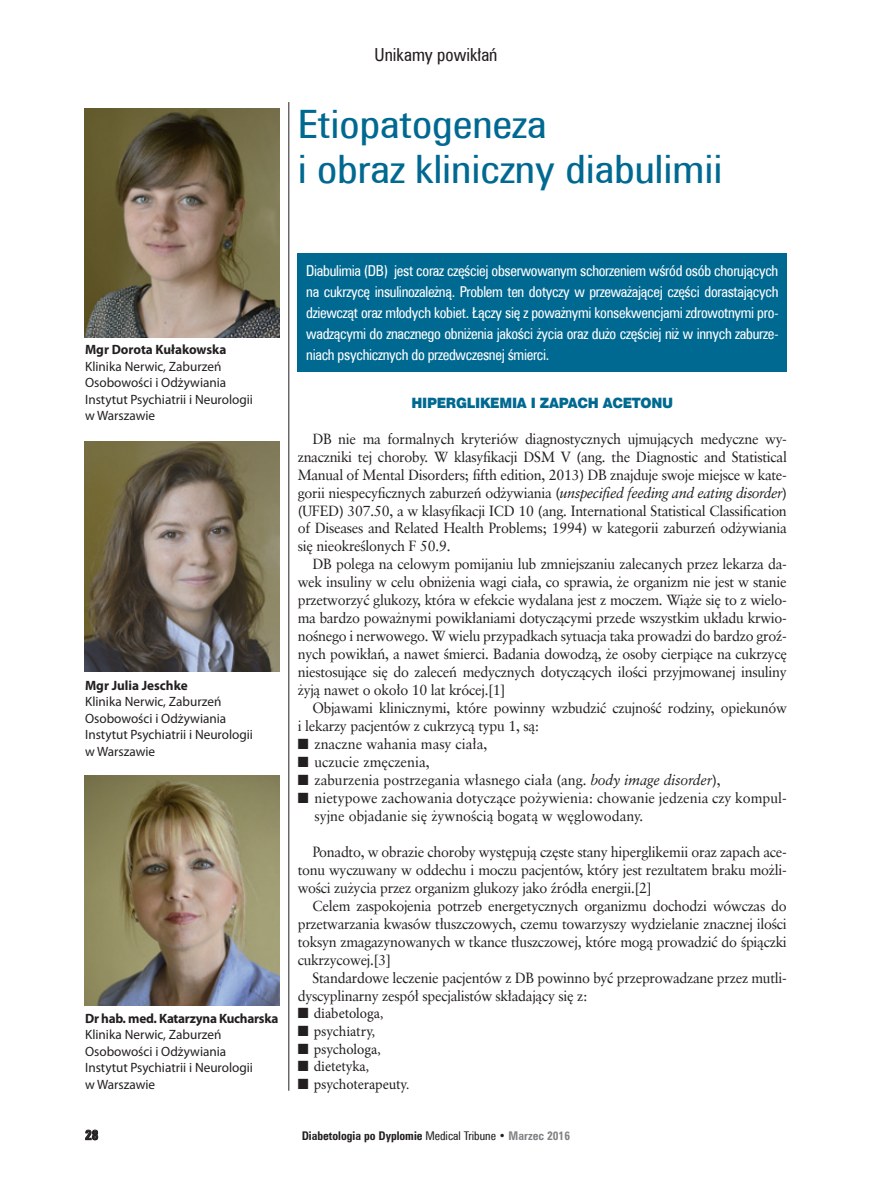
<style>
.page{position:relative;width:872px;height:1191px;background:#fff}
.page>*{position:absolute;margin:0;border:0;box-sizing:border-box;transform-origin:0 0}
.t1{font:39.15px/45px "Zurich Cn EU";color:#006991;scale:1.11 1}
.t2{font:18px "Zurich Cn EU";color:#231f20}
.t3{font:15px/21px "Zurich Cn EU";letter-spacing:-.02em;color:#fff;text-align:justify}
.t4{font:14.7px/18px "Class Garmnd EU";letter-spacing:-.02em;color:#231f20;text-align:justify}
.t5{font:14.7px/18px "Class Garmnd EU";color:#231f20}
.t6{font:14.7px "Minion Pro";color:#231f20}
.t7{font:14.25px "Swis 721 Blk EU";letter-spacing:-.02em;color:#006991;scale:.95 1}
.t8{font:13.5px/16.5px "Myriad Pro";color:#231f20}
.t9{font:700 13.5px "Myriad Pro";letter-spacing:-.01em;color:#231f20}
.t10{font:700 13.5px "Zurich Cn EU";color:#231f20}
.t11{font:700 12px "Zurich Cn EU";color:#231f20}
.s1{font-style:italic}
.s2{font-weight:400}
.s3{color:#808285}
</style>
<div class="page">
<hr style="left:288px;top:102px;width:1px;height:988px;background:#231f20">
<svg style="left:85px;top:1129px;width:13px;height:11px"></svg>
<img style="left:84px;top:108px;width:196px;height:230px">
<img style="left:84px;top:441px;width:196px;height:230px">
<img style="left:84px;top:775px;width:196px;height:230px">
<div style="left:298px;top:254px;width:489px;height:118px;background:#006991"></div>
<p class="t2" style="left:374px;top:43px;width:124px">Unikamy powikłań</p>
<h1 class="t1" style="left:298px;top:101px;width:384px">Etiopatogeneza<br>i obraz kliniczny diabulimii</h1>
<p class="t9" style="left:85px;top:341px;width:143px">Mgr Dorota Kułakowska</p>
<p class="t8" style="left:85px;top:358px;width:169px">Klinika Nerwic, Zaburzeń<br>Osobowości i Odżywiania<br>Instytut Psychiatrii i Neurologii w Warszawie</p>
<p class="t9" style="left:85px;top:676px;width:104px">Mgr Julia Jeschke</p>
<p class="t8" style="left:85px;top:693px;width:169px">Klinika Nerwic, Zaburzeń<br>Osobowości i Odżywiania<br>Instytut Psychiatrii i Neurologii w Warszawie</p>
<p class="t9" style="left:85px;top:1009px;width:195px">Dr hab. med. Katarzyna Kucharska</p>
<p class="t8" style="left:85px;top:1026px;width:169px">Klinika Nerwic, Zaburzeń<br>Osobowości i Odżywiania<br>Instytut Psychiatrii i Neurologii w Warszawie</p>
<p class="t3" style="left:306px;top:260px;width:473px">Diabulimia (DB) jest coraz częściej obserwowanym schorzeniem wśród osób chorujących na cukrzycę insulinozależną. Problem ten dotyczy w przeważającej części dorastających dziewcząt oraz młodych kobiet. Łączy się z poważnymi konsekwencjami zdrowotnymi pro&shy;wadzącymi do znacznego obniżenia jakości życia oraz dużo częściej niż w innych zaburze&shy;niach psychicznych do przedwczesnej śmierci.</p>
<p class="t7" style="left:411px;top:393px;width:277px">HIPERGLIKEMIA I ZAPACH ACETONU</p>
<p class="t4" style="left:298px;top:429px;width:491px;text-indent:15px">DB nie ma formalnych kryteriów diagnostycznych ujmujących medyczne wy&shy;znaczniki tej choroby. W klasyfikacji DSM V (ang. the Diagnostic and Statistical Manual of Mental Disorders; fifth edition, 2013) DB znajduje swoje miejsce w kate&shy;gorii niespecyficznych zaburzeń odżywiania (<span class="s1">unspecified feeding and eating disorder</span>) (UFED) 307.50, a w klasyfikacji ICD 10 (ang. International Statistical Classification of Diseases and Related Health Problems; 1994) w kategorii zaburzeń odżywiania się nieokreślonych F 50.9.</p>
<p class="t4" style="left:298px;top:555px;width:491px;text-indent:15px">DB polega na celowym pomijaniu lub zmniejszaniu zalecanych przez lekarza da&shy;wek insuliny w celu obniżenia wagi ciała, co sprawia, że organizm nie jest w stanie przetworzyć glukozy, która w efekcie wydalana jest z moczem. Wiąże się to z wielo&shy;ma bardzo poważnymi powikłaniami dotyczącymi przede wszystkim układu krwio&shy;nośnego i nerwowego. W wielu przypadkach sytuacja taka prowadzi do bardzo groź&shy;nych powikłań, a nawet śmierci. Badania dowodzą, że osoby cierpiące na cukrzycę niestosujące się do zaleceń medycznych dotyczących ilości przyjmowanej insuliny żyją nawet o około 10 lat krócej.[1]</p>
<p class="t4" style="left:298px;top:699px;width:490px;text-indent:15px">Objawami klinicznymi, które powinny wzbudzić czujność rodziny, opiekunów i lekarzy pacjentów z cukrzycą typu 1, są:</p>
<p class="t5" style="left:298px;top:735px;width:191px">■ znaczne wahania masy ciała,</p>
<p class="t5" style="left:298px;top:753px;width:133px">■ uczucie zmęczenia,</p>
<p class="t5" style="left:298px;top:771px;width:424px">■ zaburzenia postrzegania własnego ciała (ang. <span class="s1">body image disorder</span>),</p>
<p class="t5" style="left:314px;top:789px;width:474px;text-indent:-17px">■ nietypowe zachowania dotyczące pożywienia: chowanie jedzenia czy kompul&shy;syjne objadanie się żywnością bogatą w węglowodany.</p>
<p class="t4" style="left:298px;top:843px;width:490px;text-indent:15px">Ponadto, w obrazie choroby występują częste stany hiperglikemii oraz zapach ace&shy;tonu wyczuwany w oddechu i moczu pacjentów, który jest rezultatem braku możli&shy;wości zużycia przez organizm glukozy jako źródła energii.[2]</p>
<p class="t4" style="left:298px;top:896px;width:491px;text-indent:15px">Celem zaspokojenia potrzeb energetycznych organizmu dochodzi wówczas do przetwarzania kwasów tłuszczowych, czemu towarzyszy wydzielanie znacznej ilości toksyn zmagazynowanych w tkance tłuszczowej, które mogą prowadzić do śpiączki cukrzycowej.[3]</p>
<p class="t4" style="left:298px;top:968px;width:491px;text-indent:15px">Standardowe leczenie pacjentów z DB powinno być przeprowadzane przez mutli&shy;dyscyplinarny zespół specjalistów składający się z:</p>
<p class="t6" style="left:298px;top:1003px;width:87px">■ diabetologa,</p>
<p class="t6" style="left:298px;top:1021px;width:79px">■ psychiatry,</p>
<p class="t6" style="left:298px;top:1039px;width:84px">■ psychologa,</p>
<p class="t6" style="left:298px;top:1056px;width:73px">■ dietetyka,</p>
<p class="t6" style="left:298px;top:1074px;width:113px">■ psychoterapeuty.</p>
<p class="t10" style="left:85px;top:1126px;width:15px">28</p>
<p class="t11" style="left:302px;top:1128px;width:270px">Diabetologia po Dyplomie <span class="s2">Medical Tribune •</span> <span class="s3">Marzec 2016</span></p>
</div>
